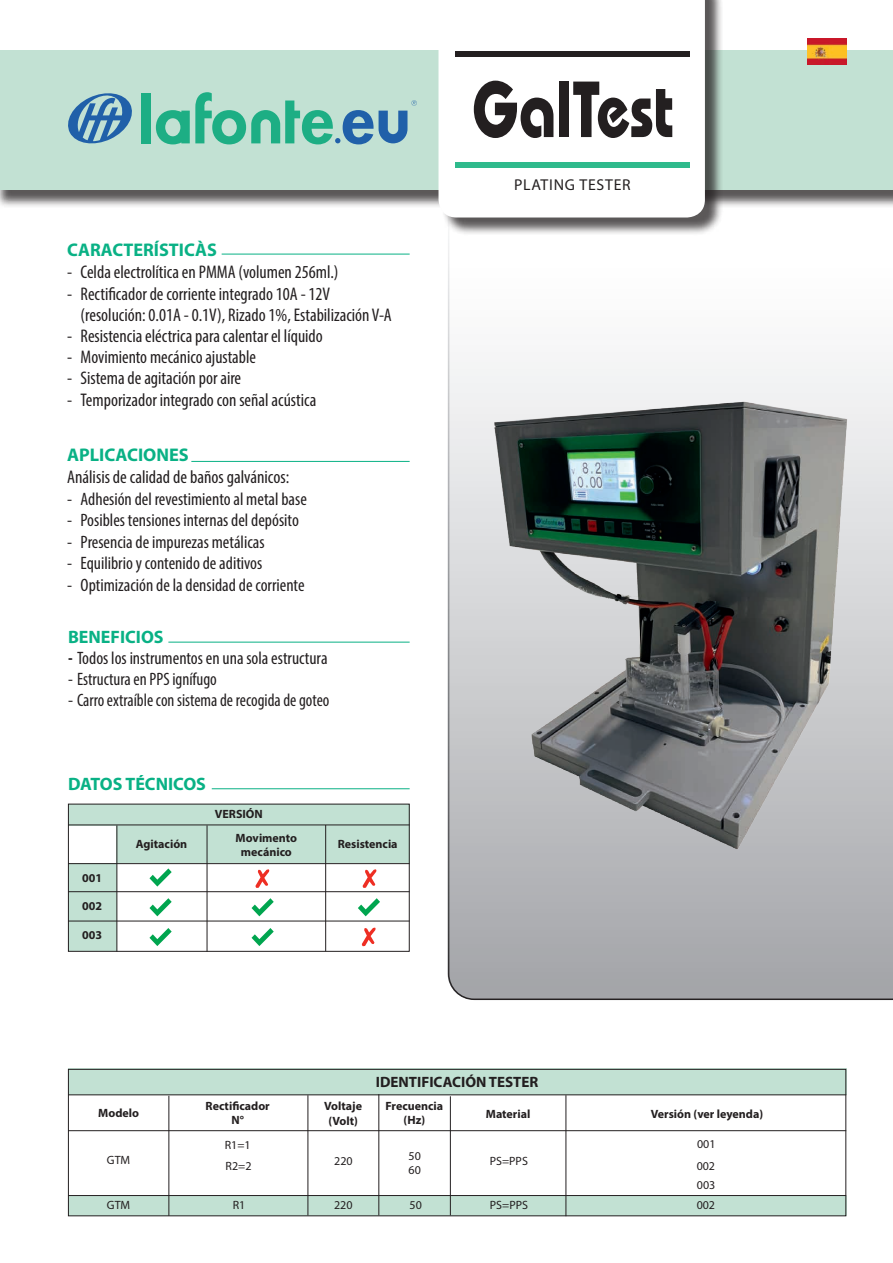
<style>
.page{position:relative;width:893px;height:1263px;background:#fff}
.page>*{position:absolute;margin:0;border:0;box-sizing:border-box;transform-origin:0 0}
.t1{font:700 79.2px "Bauhaus";color:#231f20;scale:.76 1}
.t2{font:condensed 18.3px/21px "Myriad Pro";color:#231f20}
.t3{font:700 18.3px "Myriad Pro";color:#09b185}
.t4{font:condensed 18px "Myriad Pro";color:#231f20}
.t5{font:condensed 18px "Myriad Pro";color:#231f20;scale:.96 1}
.t6{font:700 18px "Myriad Pro";color:#09b185}
.t7{font:15.75px "Myriad Pro";letter-spacing:.05em;color:#231f20}
.t8{font:700 15px "Myriad Pro";color:#231f20}
.t9{font:700 12px/14.4px "Myriad Pro";color:#231f20;text-align:center}
.t10{font:12px/14.4px "Myriad Pro";color:#231f20}
.s1{font-weight:700}
</style>
<div class="page">
<svg style="left:448px;top:236px;width:445px;height:764px"></svg>
<div style="left:0;top:53px;width:893px;height:156px;background:#231f20;opacity:.75"></div>
<div style="left:0;top:51px;width:893px;height:139px;background:#c2e1d3"></div>
<div style="left:441px;top:0;width:283px;height:236px;background:#231f20;opacity:.75"></div>
<div style="left:438px;top:0;width:267px;height:217px;background:#fff"></div>
<div style="left:455px;top:51px;width:235px;height:5px;background:#231f20"></div>
<div style="left:455px;top:163px;width:235px;height:5px;background:#2fba8c"></div>
<div style="left:68px;top:864px;width:49px;height:87px;background:#c2e1d3"></div>
<div style="left:117px;top:825px;width:293px;height:38px;background:#c2e1d3"></div>
<div style="left:142px;top:93px;width:9px;height:50px;background:#1dae84"></div>
<svg style="left:68px;top:93px;width:77px;height:51px"></svg>
<svg style="left:156px;top:92px;width:261px;height:52px"></svg>
<hr style="left:168px;top:642px;width:242px;height:1px;background:#09b185">
<hr style="left:222px;top:254px;width:188px;height:1px;background:#09b185">
<hr style="left:191px;top:461px;width:219px;height:1px;background:#09b185">
<img style="left:447px;top:273px;width:446px;height:594px">
<div style="left:68px;top:1069px;width:778px;height:26px;background:#c2e1d3"></div>
<div style="left:68px;top:1196px;width:778px;height:19px;background:#c2e1d3"></div>
<hr style="left:68px;top:1094px;width:778px;height:1px;background:#231f20">
<hr style="left:168px;top:1096px;width:1px;height:120px;background:#231f20">
<hr style="left:308px;top:1095px;width:1px;height:120px;background:#231f20">
<hr style="left:68px;top:1195px;width:778px;height:1px;background:#231f20">
<hr style="left:378px;top:1094px;width:1px;height:121px;background:#231f20">
<hr style="left:450px;top:1096px;width:1px;height:119px;background:#231f20">
<hr style="left:566px;top:1095px;width:1px;height:121px;background:#231f20">
<hr style="left:68px;top:1130px;width:778px;height:1px;background:#231f20">
<div style="left:68px;top:1069px;width:778px;height:147px;border:1px solid #231f20"></div>
<hr style="left:212px;top:788px;width:198px;height:1px;background:#09b185">
<div style="left:68px;top:804px;width:342px;height:21px;background:#c2e1d3"></div>
<hr style="left:68px;top:824px;width:342px;height:1px;background:#231f20">
<hr style="left:117px;top:825px;width:1px;height:127px;background:#231f20">
<div style="left:68px;top:804px;width:342px;height:148px;border:1px solid #231f20"></div>
<hr style="left:68px;top:863px;width:342px;height:1px;background:#231f20">
<hr style="left:68px;top:891px;width:342px;height:1px;background:#231f20">
<hr style="left:68px;top:921px;width:342px;height:1px;background:#231f20">
<hr style="left:207px;top:825px;width:1px;height:127px;background:#231f20">
<hr style="left:325px;top:825px;width:1px;height:126px;background:#231f20">
<svg style="left:149px;top:868px;width:23px;height:18px"></svg>
<svg style="left:255px;top:869px;width:15px;height:19px"></svg>
<svg style="left:149px;top:898px;width:23px;height:18px"></svg>
<svg style="left:252px;top:898px;width:22px;height:18px"></svg>
<svg style="left:358px;top:898px;width:22px;height:18px"></svg>
<svg style="left:149px;top:928px;width:23px;height:18px"></svg>
<svg style="left:252px;top:928px;width:22px;height:18px"></svg>
<svg style="left:363px;top:869px;width:14px;height:19px"></svg>
<svg style="left:362px;top:927px;width:14px;height:20px"></svg>
<img style="left:807px;top:38px;width:39px;height:26px">
<h1 class="t1" style="left:472px;top:61px;width:267px">GalTest</h1>
<p class="t3" style="left:67px;top:238px;width:151px">CARACTERÍSTICÀS</p>
<p class="t2" style="left:67px;top:261px;width:273px">- Celda electrolítica en PMMA (volumen 256ml.)</p>
<p class="t2" style="left:81px;top:283px;width:313px;text-indent:-14px">- Rectificador de corriente integrado 10A - 12V (resolución: 0.01A - 0.1V), Rizado 1%, Estabilización V-A</p>
<p class="t2" style="left:67px;top:325px;width:257px">- Resistencia eléctrica para calentar el líquido</p>
<p class="t2" style="left:67px;top:346px;width:190px">- Movimiento mecánico ajustable</p>
<p class="t2" style="left:67px;top:367px;width:176px">- Sistema de agitación por aire</p>
<p class="t2" style="left:67px;top:389px;width:251px">- Temporizador integrado con señal acústica</p>
<p class="t3" style="left:67px;top:443px;width:123px">APLICACIONES</p>
<p class="t2" style="left:67px;top:466px;width:224px">Análisis de calidad de baños galvánicos:</p>
<p class="t4" style="left:67px;top:488px;width:241px">- Adhesión del revestimiento al metal base</p>
<p class="t4" style="left:67px;top:509px;width:233px">- Posibles tensiones internas del depósito</p>
<p class="t4" style="left:67px;top:531px;width:199px">- Presencia de impurezas metálicas</p>
<p class="t4" style="left:67px;top:553px;width:197px">- Equilibrio y contenido de aditivos</p>
<p class="t4" style="left:67px;top:574px;width:239px">- Optimización de la densidad de corriente</p>
<p class="t6" style="left:68px;top:625px;width:97px">BENEFICIOS</p>
<p class="t4" style="left:68px;top:648px;width:261px"><span class="s1">-</span> Todos los instrumentos en una sola estructura</p>
<p class="t5" style="left:68px;top:669px;width:157px">- Estructura en PPS ignífugo</p>
<p class="t4" style="left:68px;top:690px;width:263px">- Carro extraíble con sistema de recogida de goteo</p>
<p class="t6" style="left:68px;top:772px;width:139px">DATOS TÉCNICOS</p>
<p class="t9" style="left:215px;top:807px;width:49px">VERSIÓN</p>
<p class="t9" style="left:82px;top:870px;width:21px">001</p>
<p class="t9" style="left:82px;top:899px;width:21px">002</p>
<p class="t9" style="left:82px;top:927px;width:21px">003</p>
<p class="t9" style="left:136px;top:836px;width:53px">Agitación</p>
<p class="t9" style="left:236px;top:830px;width:63px">Movimento mecánico</p>
<p class="t9" style="left:338px;top:836px;width:61px">Resistencia</p>
<p class="t7" style="left:514px;top:175px;width:118px">PLATING TESTER</p>
<p class="t9" style="left:98px;top:1105px;width:42px">Modelo</p>
<p class="t9" style="left:206px;top:1098px;width:66px">Rectificador<br>N°</p>
<p class="t9" style="left:324px;top:1099px;width:39px">Voltaje (Volt)</p>
<p class="t10" style="left:107px;top:1153px;width:25px">GTM</p>
<p class="t10" style="left:225px;top:1138px;width:27px">R1=1</p>
<p class="t10" style="left:334px;top:1154px;width:20px">220</p>
<p class="t10" style="left:226px;top:1159px;width:27px">R2=2</p>
<p class="t10" style="left:107px;top:1197px;width:25px">GTM</p>
<p class="t10" style="left:233px;top:1198px;width:14px">R1</p>
<p class="t10" style="left:334px;top:1198px;width:20px">220</p>
<p class="t8" style="left:376px;top:1072px;width:164px">IDENTIFICACIÓN TESTER</p>
<p class="t9" style="left:386px;top:1098px;width:59px">Frecuencia (Hz)</p>
<p class="t10" style="left:408px;top:1148px;width:14px">50<br>60</p>
<p class="t10" style="left:409px;top:1198px;width:14px">50</p>
<p class="t9" style="left:486px;top:1106px;width:46px">Material</p>
<p class="t10" style="left:490px;top:1154px;width:40px">PS=PPS</p>
<p class="t10" style="left:490px;top:1198px;width:40px">PS=PPS</p>
<p class="t9" style="left:651px;top:1106px;width:114px">Versión (ver leyenda)</p>
<p class="t10" style="left:697px;top:1133px;width:20px;line-height:21.8px">001<br>002</p>
<p class="t10" style="left:697px;top:1178px;width:20px">003</p>
<p class="t10" style="left:697px;top:1198px;width:20px">002</p>
</div>
